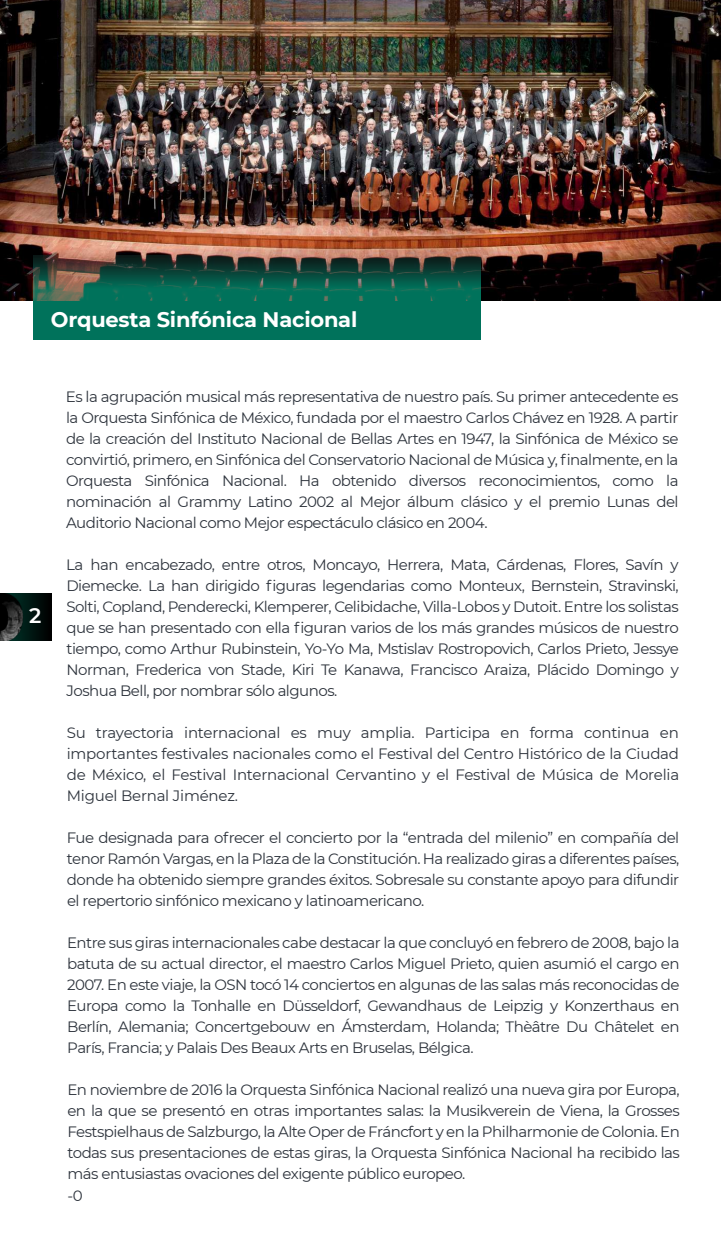
<style>
.page{position:relative;width:721px;height:1234px;background:#fff}
.page>*{position:absolute;margin:0;border:0;box-sizing:border-box;transform-origin:0 0}
.t1{font:700 21px "Montserrat";letter-spacing:-.01em;color:#fff}
.t2{font:600 21px "Montserrat";color:#fff}
.t3{font:15px/21px "Montserrat";letter-spacing:-.035em;color:#2d333c;text-align:justify}
</style>
<div class="page">
<svg style="left:24px;top:593px;width:28px;height:47px"></svg>
<img style="left:0;top:593px;width:24px;height:47px">
<img style="left:0;top:0;width:721px;height:300px">
<svg style="left:34px;top:255px;width:447px;height:84px;background:#126350"></svg>
<hr style="left:481px;top:307px;width:240px;height:3px;background:#00725b">
<hr style="left:0;top:307px;width:34px;height:3px;background:#00725b">
<h1 class="t1" style="left:51px;top:304px;width:308px">Orquesta Sinfónica Nacional</h1>
<h1 class="t2" style="left:29px;top:601px;width:14px">2</h1>
<p class="t3" style="left:66px;top:385px;width:614px">Es la agrupación musical más representativa de nuestro país. Su primer antecedente es la Orquesta Sinfónica de México, fundada por el maestro Carlos Chávez en 1928. A partir de la creación del Instituto Nacional de Bellas Artes en 1947, la Sinfónica de México se convirtió, primero, en Sinfónica del Conservatorio Nacional de Música y, finalmente, en la Orquesta Sinfónica Nacional. Ha obtenido diversos reconocimientos, como la nominación al Grammy Latino 2002 al Mejor álbum clásico y el premio Lunas del Auditorio Nacional como Mejor espectáculo clásico en 2004.</p>
<p class="t3" style="left:66px;top:553px;width:614px">La han encabezado, entre otros, Moncayo, Herrera, Mata, Cárdenas, Flores, Savín y Diemecke. La han dirigido figuras legendarias como Monteux, Bernstein, Stravinski, Solti, Copland, Penderecki, Klemperer, Celibidache, Villa-Lobos y Dutoit. Entre los solistas que se han presentado con ella figuran varios de los más grandes músicos de nuestro tiempo, como Arthur Rubinstein, Yo-Yo Ma, Mstislav Rostropovich, Carlos Prieto, Jessye Norman, Frederica von Stade, Kiri Te Kanawa, Francisco Araiza, Plácido Domingo y Joshua Bell, por nombrar sólo algunos.</p>
<p class="t3" style="left:67px;top:721px;width:614px">Su trayectoria internacional es muy amplia. Participa en forma continua en importantes festivales nacionales como el Festival del Centro Histórico de la Ciudad de México, el Festival Internacional Cervantino y el Festival de Música de Morelia Miguel Bernal Jiménez.</p>
<p class="t3" style="left:67px;top:826px;width:614px">Fue designada para ofrecer el concierto por la “entrada del milenio” en compañía del tenor Ramón Vargas, en la Plaza de la Constitución. Ha realizado giras a diferentes países, donde ha obtenido siempre grandes éxitos. Sobresale su constante apoyo para difundir el repertorio sinfónico mexicano y latinoamericano.</p>
<p class="t3" style="left:67px;top:931px;width:614px">Entre sus giras internacionales cabe destacar la que concluyó en febrero de 2008, bajo la batuta de su actual director, el maestro Carlos Miguel Prieto, quien asumió el cargo en 2007. En este viaje, la OSN tocó 14 conciertos en algunas de las salas más reconocidas de Europa como la Tonhalle en Düsseldorf, Gewandhaus de Leipzig y Konzerthaus en Berlín, Alemania; Concertgebouw en Ámsterdam, Holanda; Thèâtre Du Châtelet en París, Francia; y Palais Des Beaux Arts en Bruselas, Bélgica.</p>
<p class="t3" style="left:67px;top:1078px;width:614px;text-align:left">En noviembre de 2016 la Orquesta Sinfónica Nacional realizó una nueva gira por Europa, en la que se presentó en otras importantes salas: la Musikverein de Viena, la Grosses Festspielhaus de Salzburgo, la Alte Oper de Fráncfort y en la Philharmonie de Colonia. En todas sus presentaciones de estas giras, la Orquesta Sinfónica Nacional ha recibido las más entusiastas ovaciones del exigente público europeo.<br>-0</p>
</div>
